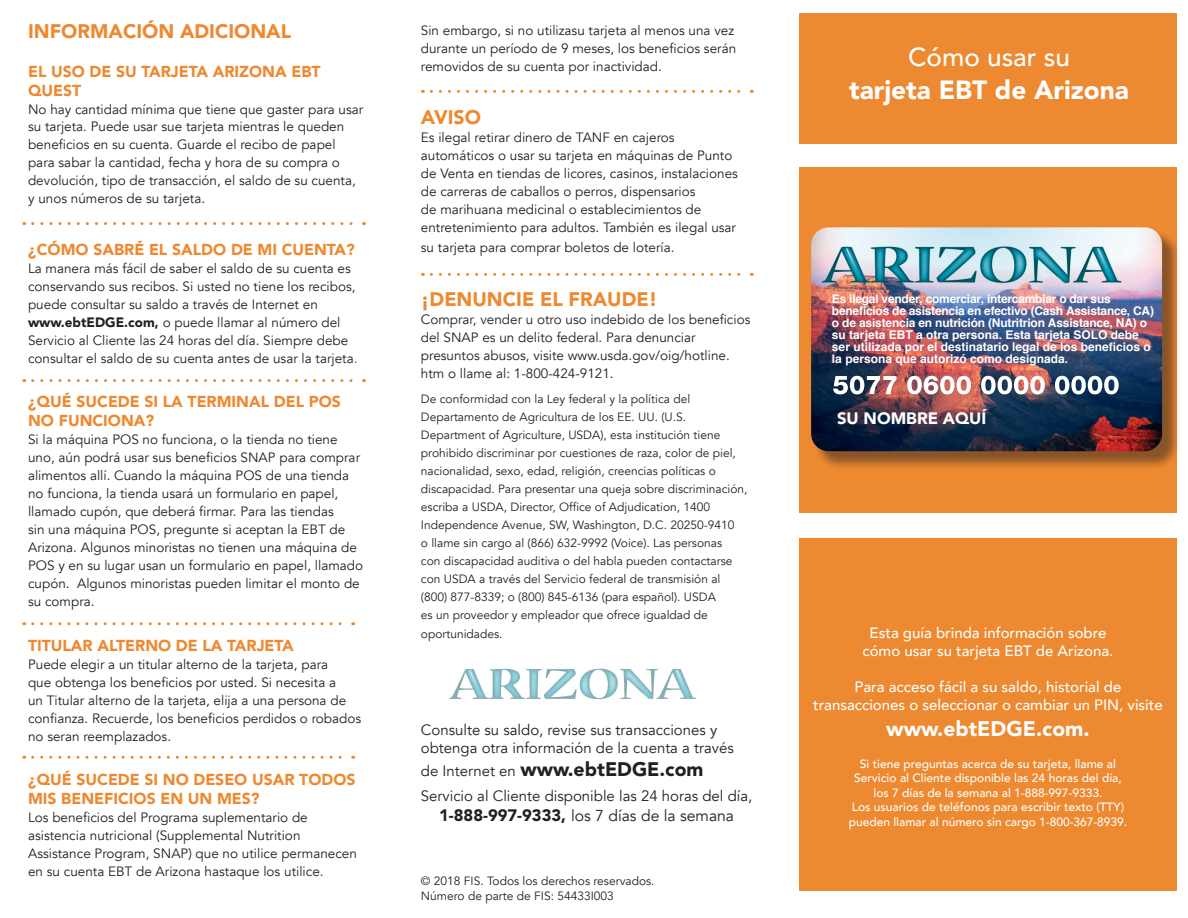
<style>
.page{position:relative;width:1188px;height:918px;background:#fff}
.page>*{position:absolute;margin:0;border:0;box-sizing:border-box;transform-origin:0 0}
.t1{font:900 26.1px "Avenir LT Std";color:#fff}
.t2{font:500 26.1px "Avenir";color:#fff}
.t3{font:900 21px "Avenir LT Std";color:#fff}
.t4{font:900 19.5px "Avenir LT Std";color:#ed8930}
.t5{font:900 19.5px "Avenir LT Std";color:#231f20}
.t6{font:900 16.5px "Avenir";color:#fff}
.t7{font:900 15.75px/18.9px "Avenir LT Std";color:#ed8930}
.t8{font:15.75px "Avenir";color:#231f20}
.t9{font:500 15px/18px "Avenir";color:#fff;text-align:center}
.t10{font:15px/18px "Avenir";color:#231f20}
.t11{font:13.5px/18px "Avenir";color:#231f20}
.t12{font:12px/18px "Avenir";color:#231f20}
.t13{font:700 12px/12px "Helvetica";letter-spacing:-.015em;color:#fff}
.t14{font:500 12px/14.4px "Avenir";color:#fff;text-align:center}
.s1{font-family:"Avenir LT Std";font-weight:900}
.s2{color:#0165ac}
.s3{font-family:"Avenir";font-weight:400;font-size:15px}
.s4{font-family:"Avenir LT Std";font-weight:900;font-size:16.5px}
</style>
<div class="page">
<div style="left:799px;top:535px;width:378px;height:356px;background:#ed8930"></div>
<div style="left:799px;top:14px;width:378px;height:147px;background:#ed8930"></div>
<div style="left:780px;top:144px;width:404px;height:24px;background:#fff"></div>
<div style="left:799px;top:167px;width:378px;height:348px;background:#ed8930"></div>
<div style="left:780px;top:513px;width:408px;height:25px;background:#fff"></div>
<div style="left:813px;top:230px;width:368px;height:240px;background:#231f20;opacity:.5"></div>
<img style="left:811px;top:227px;width:351px;height:224px">
<img style="left:833px;top:376px;width:286px;height:18px">
<img style="left:449px;top:668px;width:248px;height:32px">
<svg style="left:33px;top:222px;width:332px;height:3px"></svg>
<svg style="left:33px;top:379px;width:332px;height:3px"></svg>
<svg style="left:33px;top:622px;width:321px;height:3px"></svg>
<svg style="left:431px;top:273px;width:321px;height:3px"></svg>
<svg style="left:33px;top:756px;width:321px;height:3px"></svg>
<svg style="left:431px;top:90px;width:321px;height:3px"></svg>
<h3 class="t4" style="left:28px;top:19px;width:265px">INFORMACIÓN ADICIONAL</h3>
<p class="t7" style="left:28px;top:62px;width:294px">EL USO DE SU TARJETA ARIZONA EBT<br>QUEST</p>
<p class="t11" style="left:28px;top:100px;width:337px">No hay cantidad mínima que tiene que gaster para usar su tarjeta. Puede usar sue tarjeta mientras le queden beneficios en su cuenta. Guarde el recibo de papel para sabar la cantidad, fecha y hora de su compra o devolución, tipo de transacción, el saldo de su cuenta, y unos números de su tarjeta.</p>
<p class="t7" style="left:28px;top:240px;width:328px">¿CÓMO SABRÉ EL SALDO DE MI CUENTA?</p>
<p class="t11" style="left:28px;top:259px;width:331px">La manera más fácil de saber el saldo de su cuenta es conservando sus recibos. Si usted no tiene los recibos, puede consultar su saldo a través de Internet en <span class="s1">www.ebtEDGE.com,</span> o puede llamar al número del Servicio al Cliente las 24 horas del día. Siempre debe consultar el saldo de su cuenta antes de usar la tarjeta<span class="s2">.</span></p>
<p class="t7" style="left:28px;top:392px;width:314px">¿QUÉ SUCEDE SI LA TERMINAL DEL POS<br>NO FUNCIONA?</p>
<p class="t11" style="left:28px;top:431px;width:337px">Si la máquina POS no funciona, o la tienda no tiene uno, aún podrá usar sus beneficios SNAP para comprar alimentos allí. Cuando la máquina POS de una tienda no funciona, la tienda usará un formulario en papel, llamado cupón, que deberá firmar. Para las tiendas<br>sin una máquina POS, pregunte si aceptan la EBT de Arizona. Algunos minoristas no tienen una máquina de POS y en su lugar usan un formulario en papel, llamado cupón. Algunos minoristas pueden limitar el monto de su compra.</p>
<p class="t7" style="left:28px;top:636px;width:267px">TITULAR ALTERNO DE LA TARJETA</p>
<p class="t11" style="left:28px;top:655px;width:335px">Puede elegir a un titular alterno de la tarjeta, para<br>que obtenga los beneficios por usted. Si necesita a<br>un Titular alterno de la tarjeta, elija a una persona de confianza. Recuerde, los beneficios perdidos o robados no seran reemplazados.</p>
<p class="t7" style="left:28px;top:770px;width:329px">¿QUÉ SUCEDE SI NO DESEO USAR TODOS<br>MIS BENEFICIOS EN UN MES?</p>
<p class="t11" style="left:28px;top:809px;width:330px">Los beneficios del Programa suplementario de asistencia nutricional (Supplemental Nutrition Assistance Program, SNAP) que no utilice permanecen en su cuenta EBT de Arizona hastaque los utilice.</p>
<p class="t11" style="left:421px;top:21px;width:317px">Sin embargo, si no utilizasu tarjeta al menos una vez durante un período de 9 meses, los beneficios serán removidos de su cuenta por inactividad.</p>
<h3 class="t4" style="left:421px;top:106px;width:62px">AVISO</h3>
<p class="t11" style="left:421px;top:129px;width:319px">Es ilegal retirar dinero de TANF en cajeros automáticos o usar su tarjeta en máquinas de Punto de Venta en tiendas de licores, casinos, instalaciones de carreras de caballos o perros, dispensarios<br>de marihuana medicinal o establecimientos de entretenimiento para adultos. También es ilegal usar</p>
<p class="t11" style="left:421px;top:239px;width:255px">su tarjeta para comprar boletos de lotería.</p>
<h3 class="t4" style="left:421px;top:287px;width:238px">¡DENUNCIE EL FRAUDE!</h3>
<p class="t11" style="left:421px;top:310px;width:331px">Comprar, vender u otro uso indebido de los beneficios del SNAP es un delito federal. Para denunciar presuntos abusos, visite www.usda.gov/oig/hotline. htm o llame al: 1-800-424-9121.</p>
<p class="t12" style="left:421px;top:390px;width:328px">De conformidad con la Ley federal y la política del Departamento de Agricultura de los EE. UU. (U.S.<br>Department of Agriculture, USDA), esta institución tiene prohibido discriminar por cuestiones de raza, color de piel, nacionalidad, sexo, edad, religión, creencias políticas o discapacidad. Para presentar una queja sobre discriminación, escriba a USDA, Director, Office of Adjudication, 1400<br>Independence Avenue, SW, Washington, D.C. 20250-9410<br>o llame sin cargo al (866) 632-9992 (Voice). Las personas<br>con discapacidad auditiva o del habla pueden contactarse con USDA a través del Servicio federal de transmisión al (800) 877-8339; o (800) 845-6136 (para español). USDA<br>es un proveedor y empleador que ofrece igualdad de</p>
<p class="t12" style="left:421px;top:625px;width:83px">oportunidades.</p>
<p class="t10" style="left:421px;top:721px;width:315px">Consulte su saldo, revise sus transacciones y obtenga otra información de la cuenta a través</p>
<h3 class="t5" style="left:421px;top:758px;width:284px"><span class="s3">de Internet en</span> www.ebtEDGE.com</h3>
<p class="t10" style="left:421px;top:787px;width:333px">Servicio al Cliente disponible las 24 horas del día,</p>
<p class="t8" style="left:439px;top:806px;width:296px"><span class="s4">1-888-997-9333,</span> los 7 días de la semana</p>
<p class="t12" style="left:421px;top:874px;width:235px;line-height:14.4px">© 2018 FIS. Todos los derechos reservados.<br>Número de parte de FIS: 54433I003</p>
<h1 class="t2" style="left:908px;top:34px;width:163px">Cómo usar su</h1>
<h1 class="t1" style="left:849px;top:74px;width:281px">tarjeta EBT de Arizona</h1>
<p class="t13" style="left:832px;top:293px;width:324px">Es ilegal vender, comerciar, intercambiar o dar sus beneficios de asistencia en efectivo (Cash Assistance, CA) o de asistencia en nutrición (Nutritrion Assistance, NA) o su tarjeta EBT a otra persona. Esta tarjeta SOLO debe ser utilizada por el destinatario legal de los beneficios o la persona que autorizó como designada.</p>
<p class="t6" style="left:837px;top:404px;width:151px">SU NOMBRE AQUÍ</p>
<p class="t9" style="left:863px;top:623px;width:252px">Esta guía brinda información sobre cómo usar su tarjeta EBT de Arizona.</p>
<p class="t9" style="left:813px;top:677px;width:351px">Para acceso fácil a su saldo, historial de transacciones o seleccionar o cambiar un PIN, visite</p>
<h2 class="t3" style="left:886px;top:716px;width:205px">www.ebtEDGE.com.</h2>
<p class="t14" style="left:849px;top:756px;width:280px">Si tiene preguntas acerca de su tarjeta, llame al Servicio al Cliente disponible las 24 horas del día, los 7 días de la semana al 1-888-997-9333.<br>Los usuarios de teléfonos para escribir texto (TTY) pueden llamar al número sin cargo 1-800-367-8939.</p>
</div>
